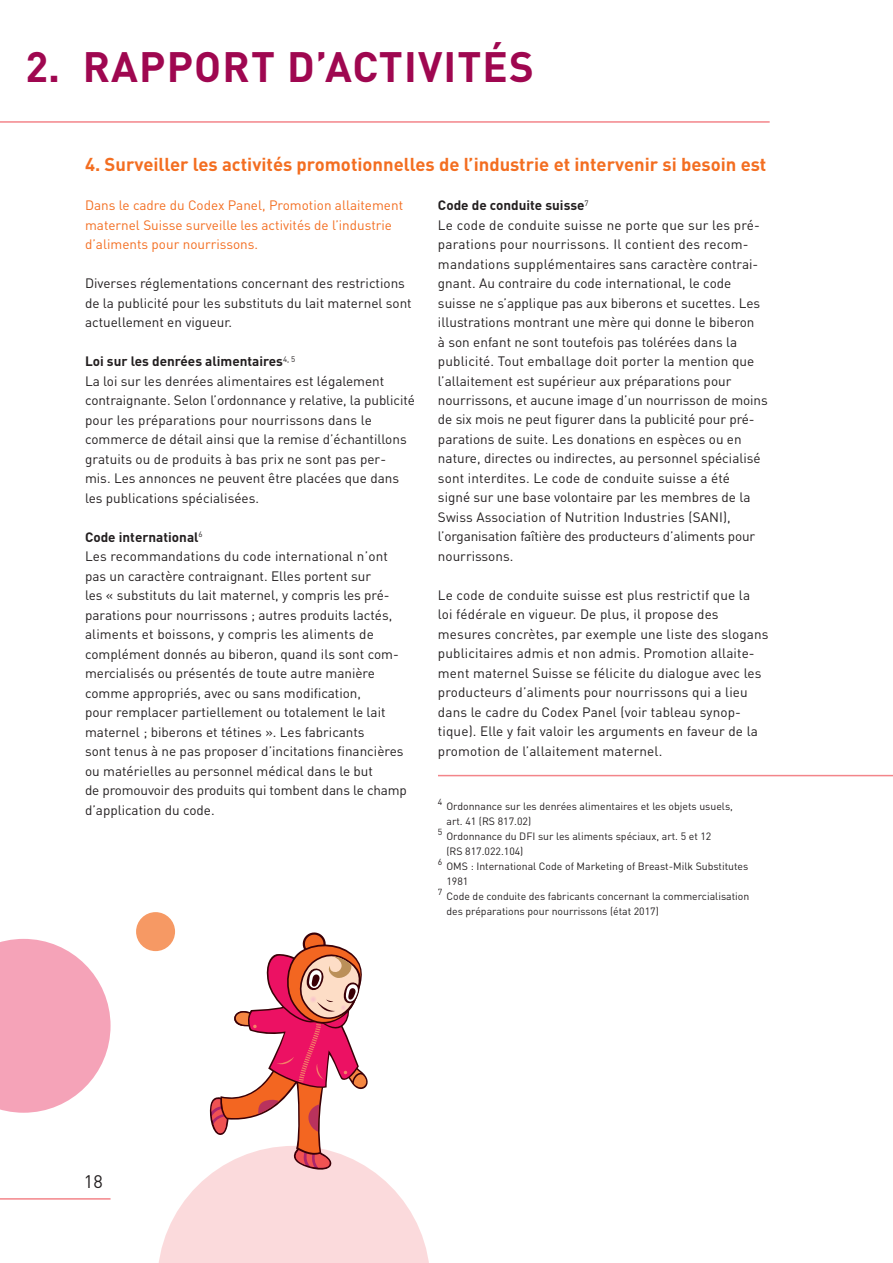
<style>
.page{position:relative;width:893px;height:1263px;background:#fff}
.page>*{position:absolute;margin:0;border:0;box-sizing:border-box;transform-origin:0 0}
.t1{font:700 42px "DIN";letter-spacing:.025em;color:#9f0750}
.t2{font:700 18.45px "DIN";color:#f36e21}
.t3{font:18px "DIN";color:#231f20}
.t4{font:13.5px/19.5px "DIN";color:#231f20}
.t5{font:13.5px/19.5px "DIN";color:#f36e21}
.t6{font:10.5px/15px "DIN";color:#231f20}
.t7{font:8.7px "DIN";color:#231f20}
.s1{font-weight:700}
</style>
<div class="page">
<hr style="left:0;top:121px;width:770px;height:2px;background:#f3858a">
<hr style="left:0;top:1198px;width:111px;height:1px;background:#f3858a">
<div style="left:136px;top:912px;width:39px;height:39px;background:#f69964;border-radius:50%"></div>
<svg style="left:0;top:939px;width:111px;height:174px"></svg>
<hr style="left:438px;top:775px;width:455px;height:1px;background:#f3858a">
<svg style="left:158px;top:932px;width:271px;height:331px"></svg>
<h1 class="t1" style="left:26px;top:39px;width:510px">2. RAPPORT D’ACTIVITÉS</h1>
<h2 class="t2" style="left:85px;top:152px;width:683px">4. Surveiller les activités promotionnelles de l’industrie et intervenir si besoin est</h2>
<p class="t5" style="left:85px;top:195px;width:320px">Dans le cadre du Codex Panel, Promotion allaitement maternel Suisse surveille les activités de l’industrie d’aliments pour nourrissons.</p>
<p class="t4" style="left:85px;top:273px;width:328px">Diverses réglementations concernant des restrictions de la publicité pour les substituts du lait maternel sont actuellement en vigueur.</p>
<p class="t4" style="left:85px;top:351px;width:331px"><span class="s1">Loi sur les denrées alimentaires</span><sup>4,</sup> <sup>5<br></sup>La loi sur les denrées alimentaires est légalement contraignante. Selon l’ordonnance y relative, la publicité pour les préparations pour nourrissons dans le commerce de détail ainsi que la remise d’échantillons gratuits ou de produits à bas prix ne sont pas per&shy;mis. Les annonces ne peuvent être placées que dans les publications spécialisées.</p>
<p class="t4" style="left:85px;top:527px;width:323px"><span class="s1">Code international</span><sup>6<br></sup>Les recommandations du code international n’ont pas un caractère contraignant. Elles portent sur<br>les « substituts du lait maternel, y compris les pré&shy;parations pour nourrissons ; autres produits lactés, aliments et boissons, y compris les aliments de complément donnés au biberon, quand ils sont com&shy;mercialisés ou présentés de toute autre manière comme appropriés, avec ou sans modification,<br>pour remplacer partiellement ou totalement le lait maternel ; biberons et tétines ». Les fabricants<br>sont tenus à ne pas proposer d’incitations financières ou matérielles au personnel médical dans le but<br>de promouvoir des produits qui tombent dans le champ d’application du code.</p>
<p class="t4" style="left:438px;top:195px;width:331px"><span class="s1">Code de conduite suisse</span><sup>7<br></sup>Le code de conduite suisse ne porte que sur les pré&shy;parations pour nourrissons. Il contient des recom&shy;mandations supplémentaires sans caractère contrai&shy;gnant. Au contraire du code international, le code suisse ne s’applique pas aux biberons et sucettes. Les illustrations montrant une mère qui donne le biberon<br>à son enfant ne sont toutefois pas tolérées dans la publicité. Tout emballage doit porter la mention que l’allaitement est supérieur aux préparations pour nourrissons, et aucune image d’un nourrisson de moins de six mois ne peut figurer dans la publicité pour pré&shy;parations de suite. Les donations en espèces ou en nature, directes ou indirectes, au personnel spécialisé sont interdites. Le code de conduite suisse a été<br>signé sur une base volontaire par les membres de la Swiss Association of Nutrition Industries (SANI), l’organisation faîtière des producteurs d’aliments pour nourrissons.</p>
<p class="t4" style="left:438px;top:585px;width:332px">Le code de conduite suisse est plus restrictif que la<br>loi fédérale en vigueur. De plus, il propose des mesures concrètes, par exemple une liste des slogans publicitaires admis et non admis. Promotion allaite&shy;ment maternel Suisse se félicite du dialogue avec les producteurs d’aliments pour nourrissons qui a lieu dans le cadre du Codex Panel (voir tableau synop&shy;tique). Elle y fait valoir les arguments en faveur de la promotion de l’allaitement maternel.</p>
<p class="t7" style="left:438px;top:796px;width:6px">4</p>
<p class="t6" style="left:446px;top:799px;width:288px">Ordonnance sur les denrées alimentaires et les objets usuels, art. 41 (RS 817.02)</p>
<p class="t7" style="left:438px;top:826px;width:6px">5</p>
<p class="t6" style="left:446px;top:829px;width:266px">Ordonnance du DFI sur les aliments spéciaux, art. 5 et 12 (RS 817.022.104)</p>
<p class="t7" style="left:438px;top:856px;width:6px">6</p>
<p class="t6" style="left:446px;top:859px;width:303px">OMS : International Code of Marketing of Breast-Milk Substitutes<br>1981</p>
<p class="t7" style="left:438px;top:886px;width:6px">7</p>
<p class="t6" style="left:446px;top:889px;width:304px">Code de conduite des fabricants concernant la commercialisation des préparations pour nourrissons (état 2017)</p>
<h3 class="t3" style="left:84px;top:1170px;width:20px">18</h3>
</div>
